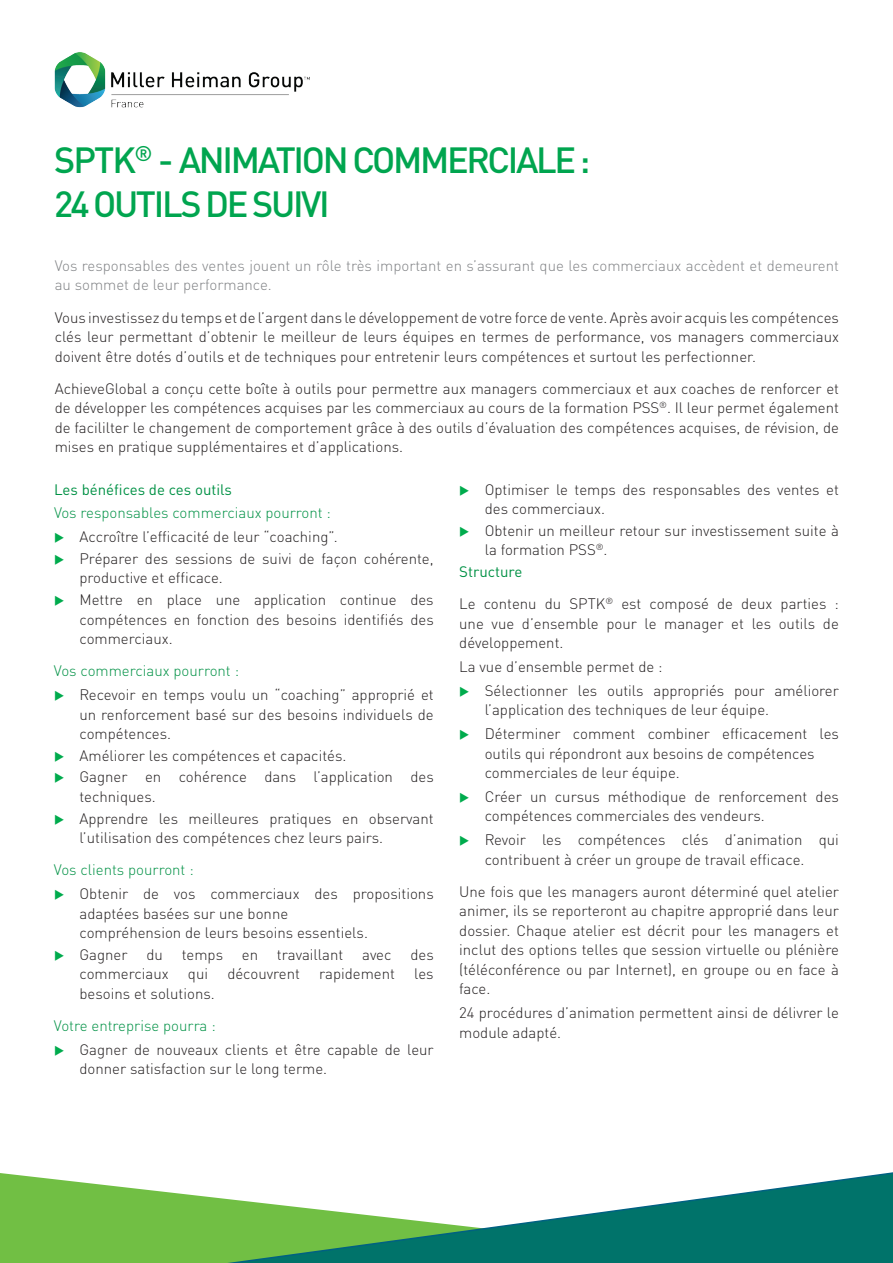
<style>
.page{position:relative;width:893px;height:1263px;background:#fff}
.page>*{position:absolute;margin:0;border:0;box-sizing:border-box;transform-origin:0 0}
.t1{font:500 36px/43.2px "DINOT";letter-spacing:-.065em;color:#00a54f}
.t2{font:300 15px/19.5px "DINOT";color:#231f20}
.t3{font:300 15px/19.5px "DINOT";color:#808285}
.t4{font:300 15px "DINOT";color:#009145}
.t5{font:15px "DINOT";color:#009145}
.s1{color:#00ab4d}
.s2{font-weight:400;color:#009145}
</style>
<div class="page">
<img style="left:54px;top:52px;width:256px;height:56px">
<svg style="left:0;top:1172px;width:893px;height:91px"></svg>
<h1 class="t1" style="left:54px;top:138px;width:538px">SPTK<sup>®</sup> - ANIMATION COMMERCIALE :<br>24 OUTILS DE SUIVI</h1>
<p class="t3" style="left:55px;top:256px;width:786px">Vos responsables des ventes jouent un rôle très important en s’assurant que les commerciaux accèdent et demeurent au sommet de leur performance.</p>
<p class="t2" style="left:55px;top:307px;width:786px;text-align:justify">Vous investissez du temps et de l’argent dans le développement de votre force de vente. Après avoir acquis les compétences clés leur permettant d’obtenir le meilleur de leurs équipes en termes de performance, vos managers commerciaux doivent être dotés d’outils et de techniques pour entretenir leurs compétences et surtout les perfectionner.</p>
<p class="t2" style="left:55px;top:379px;width:786px;text-align:justify">AchieveGlobal a conçu cette boîte à outils pour permettre aux managers commerciaux et aux coaches de renforcer et de développer les compétences acquises par les commerciaux au cours de la formation PSS<sup>®</sup>. Il leur permet également de facililter le changement de comportement grâce à des outils d’évaluation des compétences acquises, de révision, de mises en pratique supplémentaires et d’applications.</p>
<p class="t5" style="left:54px;top:480px;width:180px">Les bénéfices de ces outils</p>
<p class="t4" style="left:54px;top:504px;width:278px">Vos responsables commerciaux pourront :</p>
<p class="t2" style="left:54px;top:527px;width:285px"><span class="s1">◆</span> Accroître l’efficacité de leur “coaching”.</p>
<p class="t2" style="left:80px;top:549px;width:356px;text-indent:-26px"><span class="s1">◆</span> Préparer des sessions de suivi de façon cohérente, productive et efficace.</p>
<p class="t2" style="left:80px;top:590px;width:356px;text-align:justify;text-indent:-26px"><span class="s1">◆</span> Mettre en place une application continue des compétences en fonction des besoins identifiés des commerciaux.</p>
<p class="t4" style="left:54px;top:662px;width:187px">Vos commerciaux pourront :</p>
<p class="t2" style="left:80px;top:685px;width:356px;text-align:justify;text-indent:-26px"><span class="s1">◆</span> Recevoir en temps voulu un “coaching” approprié et un renforcement basé sur des besoins individuels de compétences.</p>
<p class="t2" style="left:54px;top:745px;width:294px"><span class="s1">◆</span> Améliorer les compétences et capacités.</p>
<p class="t2" style="left:80px;top:767px;width:356px;text-indent:-26px"><span class="s1">◆</span> Gagner en cohérence dans l’application des techniques.</p>
<p class="t2" style="left:80px;top:808px;width:356px;text-indent:-26px"><span class="s1">◆</span> Apprendre les meilleures pratiques en observant l’utilisation des compétences chez leurs pairs.</p>
<p class="t4" style="left:54px;top:861px;width:141px">Vos clients pourront :</p>
<p class="t2" style="left:80px;top:884px;width:356px;text-indent:-26px"><span class="s1">◆</span> Obtenir de vos commerciaux des propositions adaptées basées sur une bonne<br>compréhension de leurs besoins essentiels.</p>
<p class="t2" style="left:54px;top:944px;width:75px"><span class="s1">◆</span> Gagner</p>
<p class="t2" style="left:146px;top:944px;width:18px">du</p>
<p class="t2" style="left:182px;top:944px;width:43px">temps</p>
<p class="t2" style="left:242px;top:944px;width:18px">en</p>
<p class="t2" style="left:277px;top:944px;width:68px">travaillant</p>
<p class="t2" style="left:362px;top:944px;width:31px">avec</p>
<p class="t2" style="left:410px;top:944px;width:25px">des</p>
<p class="t2" style="left:80px;top:964px;width:91px">commerciaux</p>
<p class="t2" style="left:188px;top:964px;width:22px">qui</p>
<p class="t2" style="left:227px;top:964px;width:74px">découvrent</p>
<p class="t2" style="left:319px;top:964px;width:77px">rapidement</p>
<p class="t2" style="left:414px;top:964px;width:21px">les</p>
<p class="t2" style="left:80px;top:983px;width:137px">besoins et solutions.</p>
<p class="t4" style="left:54px;top:1016px;width:163px">Votre entreprise pourra :</p>
<p class="t2" style="left:80px;top:1039px;width:356px;text-indent:-26px"><span class="s1">◆</span> Gagner de nouveaux clients et être capable de leur donner satisfaction sur le long terme.</p>
<p class="t2" style="left:485px;top:479px;width:356px;text-indent:-26px"><span class="s1">◆</span> Optimiser le temps des responsables des ventes et des commerciaux.</p>
<p class="t2" style="left:485px;top:521px;width:356px;text-indent:-26px"><span class="s1">◆</span> Obtenir un meilleur retour sur investissement suite à la formation PSS<sup>®</sup>.</p>
<p class="t2" style="left:459px;top:555px;width:381px;line-height:32.2px"><span class="s2">Structure<br></span>Le contenu du SPTK<sup>®</sup> est composé de deux parties :</p>
<p class="t2" style="left:459px;top:613px;width:381px">une vue d’ensemble pour le manager et les outils de développement.</p>
<p class="t2" style="left:459px;top:657px;width:205px">La vue d’ensemble permet de :</p>
<p class="t2" style="left:485px;top:680px;width:356px;text-indent:-26px"><span class="s1">◆</span> Sélectionner les outils appropriés pour améliorer l’application des techniques de leur équipe.</p>
<p class="t2" style="left:485px;top:724px;width:356px;text-indent:-26px"><span class="s1">◆</span> Déterminer comment combiner efficacement les outils qui répondront aux besoins de compétences commerciales de leur équipe.</p>
<p class="t2" style="left:485px;top:786px;width:356px;text-indent:-26px"><span class="s1">◆</span> Créer un cursus méthodique de renforcement des compétences commerciales des vendeurs.</p>
<p class="t2" style="left:459px;top:830px;width:381px;text-align:center"><span class="s1">◆</span> Revoir les compétences clés d’animation qui contribuent à créer un groupe de travail efficace.</p>
<p class="t2" style="left:459px;top:881px;width:381px;text-align:justify">Une fois que les managers auront déterminé quel atelier animer, ils se reporteront au chapitre approprié dans leur dossier. Chaque atelier est décrit pour les managers et inclut des options telles que session virtuelle ou plénière (téléconférence ou par Internet), en groupe ou en face à face.</p>
<p class="t2" style="left:459px;top:1003px;width:381px">24 procédures d’animation permettent ainsi de délivrer le module adapté.</p>
</div>
